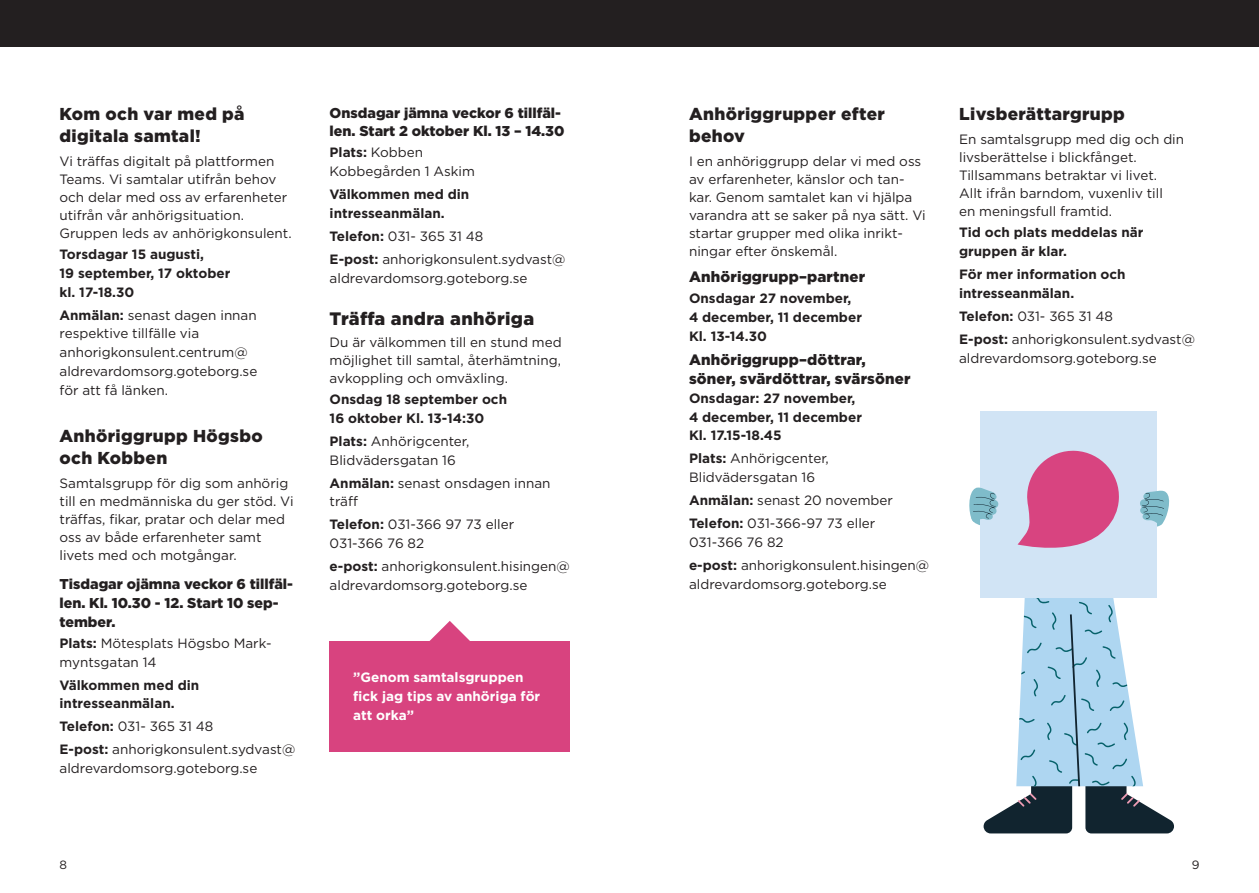
<style>
.page{position:relative;width:1259px;height:893px;background:#fff}
.page>*{position:absolute;margin:0;border:0;box-sizing:border-box;transform-origin:0 0}
.Aktivitetsrubrik{font:900 18px "Gotham";letter-spacing:.02em;color:#231f20}
.Aktivitetsrubrik-2{font:900 17.25px/21.8px "Gotham";letter-spacing:.02em;color:#231f20}
.Datum_och_tid{font:900 15px/19.5px "Gotham";letter-spacing:.01em;color:#231f20}
.Brödtext{font:900 15px "Gotham";letter-spacing:.01em;color:#231f20}
.Aktivitetsrubrik_flera_tillfällen{font:900 14.25px/18.8px "Gotham";color:#231f20}
.Plats__kostnad_och_anmälan{font:13.5px/18.8px "Gotham";color:#231f20}
.Brödtext-2{font:13.5px/18px "Gotham";color:#231f20}
.Datum_och_tid-2{font:700 13.5px/18.8px "Gotham";color:#231f20}
.Plats__kostnad_och_anmälan-2{font:700 13.5px/18.8px "Gotham";color:#231f20}
.Plats__kostnad_och_anmälan-3{font:700 13.5px/18.8px "Gotham";color:#fff}
.t1{font:12px "Gotham";color:#231f20}
.s1{font-weight:700}
</style>
<div class="page">
<div style="left:0;top:0;width:1259px;height:47px;background:#231f20"></div>
<svg style="left:374px;top:621px;width:152px;height:21px"></svg>
<div style="left:330px;top:642px;width:240px;height:110px;background:#d8437f"></div>
<div style="left:979px;top:411px;width:177px;height:187px;background:#d1e4f5"></div>
<svg style="left:969px;top:487px;width:29px;height:40px"></svg>
<svg style="left:1140px;top:490px;width:30px;height:38px"></svg>
<svg style="left:1017px;top:450px;width:102px;height:98px"></svg>
<svg style="left:983px;top:598px;width:191px;height:235px"></svg>
<p class="Aktivitetsrubrik-2" style="left:60px;top:103px;width:186px">Kom och var med på digitala samtal!</p>
<p class="Brödtext-2" style="left:60px;top:152px;width:234px">Vi träffas digitalt på plattformen Teams. Vi samtalar utifrån behov och delar med oss av erfarenheter utifrån vår anhörigsituation.<br>Gruppen leds av anhörigkonsulent.</p>
<p class="Datum_och_tid-2" style="left:60px;top:245px;width:172px">Torsdagar 15 augusti,<br>19 september, 17 oktober kl. 17-18.30</p>
<p class="Plats__kostnad_och_anmälan" style="left:60px;top:305px;width:199px"><span class="s1">Anmälan:</span> senast dagen innan respektive tillfälle via anhorigkonsulent.centrum@ aldrevardomsorg.goteborg.se för att få länken.</p>
<p class="Aktivitetsrubrik-2" style="left:60px;top:425px;width:205px">Anhöriggrupp Högsbo och Kobben</p>
<p class="Brödtext-2" style="left:60px;top:474px;width:236px">Samtalsgrupp för dig som anhörig till en medmänniska du ger stöd. Vi träffas, fikar, pratar och delar med oss av både erfarenheter samt livets med och motgångar.</p>
<p class="Aktivitetsrubrik_flera_tillfällen" style="left:60px;top:575px;width:235px">Tisdagar ojämna veckor 6 tillfäl&shy;len. Kl. 10.30 - 12. Start 10 sep&shy;tember.</p>
<p class="Plats__kostnad_och_anmälan" style="left:60px;top:633px;width:214px"><span class="s1">Plats:</span> Mötesplats Högsbo Mark&shy;myntsgatan 14</p>
<p class="Plats__kostnad_och_anmälan-2" style="left:60px;top:675px;width:141px">Välkommen med din intresseanmälan.</p>
<p class="Plats__kostnad_och_anmälan" style="left:60px;top:717px;width:155px"><span class="s1">Telefon:</span> 031- 365 31 48</p>
<p class="Plats__kostnad_och_anmälan" style="left:60px;top:740px;width:237px"><span class="s1">E-post:</span> anhorigkonsulent.sydvast@ aldrevardomsorg.goteborg.se</p>
<p class="Aktivitetsrubrik_flera_tillfällen" style="left:330px;top:103px;width:236px">Onsdagar jämna veckor 6 tillfäl&shy;len. Start 2 oktober Kl. 13 – 14.30</p>
<p class="Plats__kostnad_och_anmälan" style="left:330px;top:143px;width:147px"><span class="s1">Plats:</span> Kobben<br>Kobbegården 1 Askim</p>
<p class="Plats__kostnad_och_anmälan-2" style="left:330px;top:185px;width:141px">Välkommen med din intresseanmälan.</p>
<p class="Plats__kostnad_och_anmälan" style="left:330px;top:226px;width:155px"><span class="s1">Telefon:</span> 031- 365 31 48</p>
<p class="Plats__kostnad_och_anmälan" style="left:330px;top:249px;width:237px"><span class="s1">E-post:</span> anhorigkonsulent.sydvast@ aldrevardomsorg.goteborg.se</p>
<p class="Aktivitetsrubrik" style="left:330px;top:306px;width:206px">Träffa andra anhöriga</p>
<p class="Brödtext-2" style="left:330px;top:333px;width:233px;text-align:justify">Du är välkommen till en stund med möjlighet till samtal, återhämtning, avkoppling och omväxling.</p>
<p class="Datum_och_tid-2" style="left:330px;top:390px;width:179px">Onsdag 18 september och<br>16 oktober Kl. 13-14:30</p>
<p class="Plats__kostnad_och_anmälan" style="left:330px;top:431px;width:141px"><span class="s1">Plats:</span> Anhörigcenter,<br>Blidvädersgatan 16</p>
<p class="Plats__kostnad_och_anmälan" style="left:330px;top:473px;width:222px"><span class="s1">Anmälan:</span> senast onsdagen innan träff</p>
<p class="Plats__kostnad_och_anmälan" style="left:330px;top:515px;width:186px"><span class="s1">Telefon:</span> 031-366 97 73 eller<br>031-366 76 82</p>
<p class="Plats__kostnad_och_anmälan" style="left:330px;top:557px;width:242px"><span class="s1">e-post:</span> anhorigkonsulent.hisingen@ aldrevardomsorg.goteborg.se</p>
<p class="Plats__kostnad_och_anmälan-3" style="left:353px;top:668px;width:188px">”Genom samtalsgruppen fick jag tips av anhöriga för att orka”</p>
<p class="Aktivitetsrubrik-2" style="left:689px;top:103px;width:197px">Anhöriggrupper efter behov</p>
<p class="Brödtext-2" style="left:689px;top:152px;width:238px">I en anhöriggrupp delar vi med oss av erfarenheter, känslor och tan&shy;kar. Genom samtalet kan vi hjälpa varandra att se saker på nya sätt. Vi startar grupper med olika inrikt&shy;ningar efter önskemål.</p>
<p class="Brödtext" style="left:689px;top:266px;width:178px">Anhöriggrupp–partner</p>
<p class="Datum_och_tid-2" style="left:689px;top:289px;width:174px">Onsdagar 27 november,<br>4 december, 11 december</p>
<p class="Datum_och_tid-2" style="left:689px;top:326px;width:79px">Kl. 13-14.30</p>
<p class="Datum_och_tid" style="left:689px;top:349px;width:223px">Anhöriggrupp–döttrar, söner, svärdöttrar, svärsöner</p>
<p class="Datum_och_tid-2" style="left:689px;top:388px;width:174px">Onsdagar: 27 november,<br>4 december, 11 december</p>
<p class="Datum_och_tid-2" style="left:689px;top:426px;width:94px">Kl. 17.15-18.45</p>
<p class="Plats__kostnad_och_anmälan" style="left:689px;top:449px;width:141px"><span class="s1">Plats:</span> Anhörigcenter,<br>Blidvädersgatan 16</p>
<p class="Plats__kostnad_och_anmälan" style="left:689px;top:491px;width:205px"><span class="s1">Anmälan:</span> senast 20 november</p>
<p class="Plats__kostnad_och_anmälan" style="left:689px;top:514px;width:188px"><span class="s1">Telefon:</span> 031-366-97 73 eller<br>031-366 76 82</p>
<p class="Plats__kostnad_och_anmälan" style="left:689px;top:555px;width:242px"><span class="s1">e-post:</span> anhorigkonsulent.hisingen@ aldrevardomsorg.goteborg.se</p>
<p class="Aktivitetsrubrik-2" style="left:959px;top:103px;width:167px">Livsberättargrupp</p>
<p class="Brödtext-2" style="left:959px;top:130px;width:226px">En samtalsgrupp med dig och din livsberättelse i blickfånget.<br>Tillsammans betraktar vi livet.<br>Allt ifrån barndom, vuxenliv till<br>en meningsfull framtid.</p>
<p class="Datum_och_tid-2" style="left:959px;top:223px;width:186px">Tid och plats meddelas när gruppen är klar.</p>
<p class="Plats__kostnad_och_anmälan-2" style="left:959px;top:265px;width:168px">För mer information och intresseanmälan.</p>
<p class="Plats__kostnad_och_anmälan" style="left:959px;top:306px;width:155px"><span class="s1">Telefon:</span> 031- 365 31 48</p>
<p class="Plats__kostnad_och_anmälan" style="left:959px;top:329px;width:237px"><span class="s1">E-post:</span> anhorigkonsulent.sydvast@ aldrevardomsorg.goteborg.se</p>
<p class="t1" style="left:60px;top:857px;width:9px">8</p>
<p class="t1" style="left:1191px;top:857px;width:9px">9</p>
</div>
